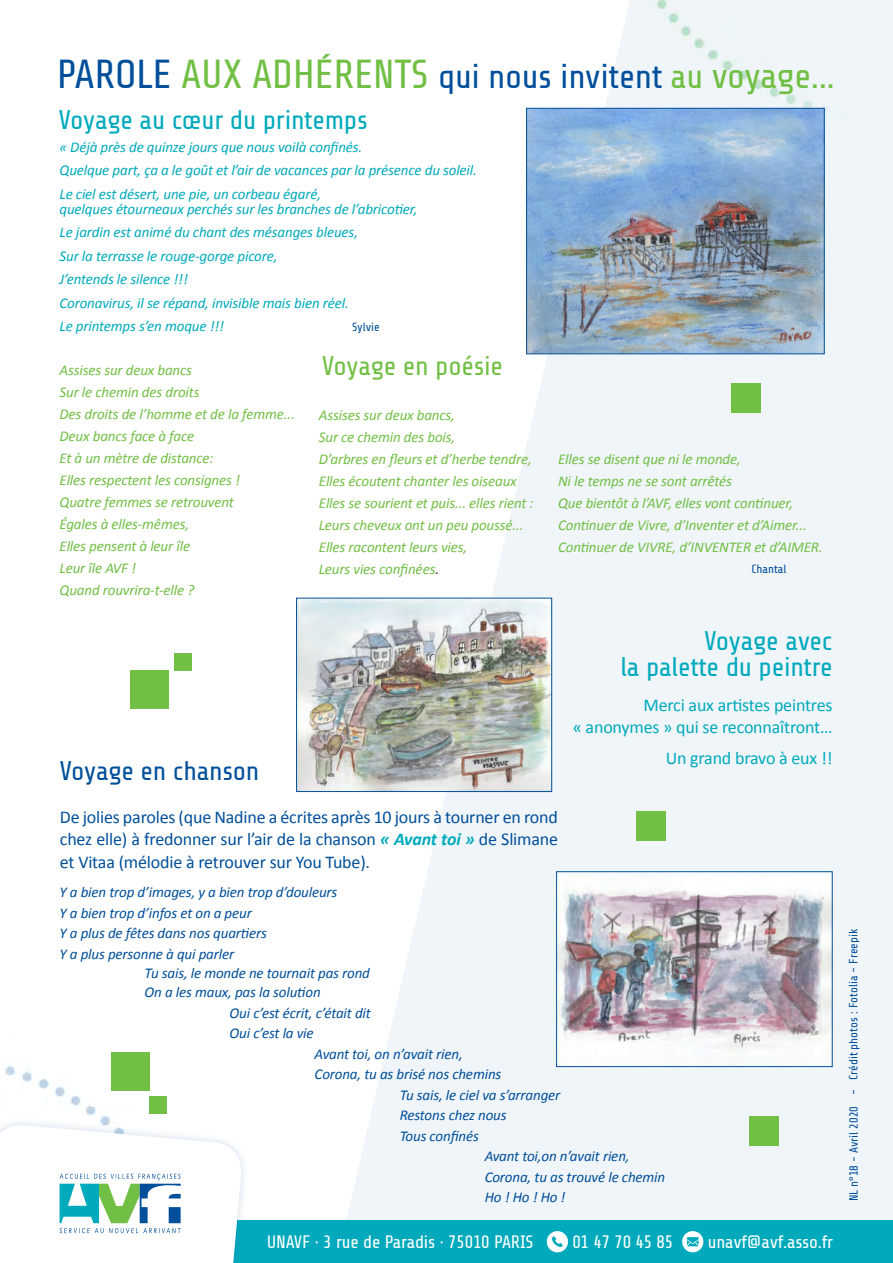
<style>
.page{position:relative;width:893px;height:1263px;background:#fff}
.page>*{position:absolute;margin:0;border:0;box-sizing:border-box;transform-origin:0 0}
.GROS_TITRE_vert{font:34.5px "Share Tech";letter-spacing:-.01em;color:#014f9a}
.TEXTE{font:27px/25.5px "Share Tech";letter-spacing:-.01em;color:#00aabc;text-align:right}
.TEXTE-2{font:27px "Share Tech";letter-spacing:-.01em;color:#014f9a}
.TEXTE-3{font:27px "Share Tech";letter-spacing:-.01em;color:#71bf44}
.TEXTE-4{font:18px/22.5px "Calibri";letter-spacing:-.01em;color:#014f9a;text-align:justify}
.TEXTE-5{font:18px/22.5px "Calibri";letter-spacing:-.01em;color:#00aabc;text-align:right}
.t1{font:18px "Share Tech";letter-spacing:-.01em;color:#fff}
.TEXTE-6{font:italic 15px "Calibri";letter-spacing:-.01em;color:#71bf44}
.TEXTE-7{font:italic 15px "Calibri";letter-spacing:-.01em;color:#014f9a}
.TEXTE-8{font:italic 15px/15px "Calibri";letter-spacing:-.01em;color:#00aabc}
.Légende{font:12px "Share Tech";color:#014f9a}
.TEXTE-9{font:12px "Share Tech";color:#014f9a}
.s1{font-size:40.5px}
.s2{font-size:40.5px;color:#71bf44}
.s3{color:#71bf44}
.s4{font-size:36px;color:#71bf44}
.s5{color:#231f20}
.s6{font-weight:700;font-style:italic;color:#00aabc}
</style>
<div class="page">
<img style="left:5px;top:0;width:888px;height:1220px">
<div style="left:0;top:1220px;width:893px;height:43px;background:#00aabc"></div>
<div style="left:0;top:1116px;width:250px;height:147px;background:#014f9a;opacity:.2"></div>
<svg style="left:0;top:1122px;width:244px;height:141px"></svg>
<svg style="left:547px;top:1231px;width:21px;height:21px"></svg>
<svg style="left:682px;top:1231px;width:21px;height:21px"></svg>
<img style="left:558px;top:873px;width:273px;height:192px">
<div style="left:556px;top:871px;width:277px;height:196px;border:1px solid #014f9a"></div>
<img style="left:528px;top:110px;width:295px;height:242px">
<div style="left:526px;top:108px;width:299px;height:246px;border:1px solid #014f9a"></div>
<img style="left:298px;top:600px;width:252px;height:190px">
<div style="left:296px;top:598px;width:256px;height:194px;border:1px solid #014f9a"></div>
<div style="left:111px;top:1052px;width:39px;height:39px;background:#71bf44"></div>
<div style="left:150px;top:1096px;width:17px;height:17px;background:#71bf44"></div>
<div style="left:731px;top:383px;width:30px;height:30px;background:#71bf44"></div>
<div style="left:636px;top:811px;width:29px;height:29px;background:#71bf44"></div>
<div style="left:749px;top:1116px;width:30px;height:30px;background:#71bf44"></div>
<div style="left:131px;top:670px;width:38px;height:38px;background:#71bf44"></div>
<div style="left:174px;top:653px;width:17px;height:17px;background:#71bf44"></div>
<p class="GROS_TITRE_vert" style="left:57px;top:59px;width:780px"><span class="s1">PAROLE</span> <span class="s2">AUX ADHÉRENTS</span> qui nous invitent <span class="s3">au</span> <span class="s4">voyage...</span></p>
<p class="TEXTE" style="left:58px;top:108px;width:311px">Voyage au cœur du printemps</p>
<p class="TEXTE-8" style="left:60px;top:139px;width:304px">« Déjà près de quinze jours que nous voilà confinés.</p>
<p class="TEXTE-8" style="left:60px;top:162px;width:419px">Quelque part, ça a le goût et l’air de vacances par la présence du soleil.</p>
<p class="TEXTE-8" style="left:60px;top:186px;width:360px">Le ciel est désert, une pie, un corbeau égaré,<br>quelques étourneaux perchés sur les branches de l’abricotier,</p>
<p class="TEXTE-8" style="left:60px;top:224px;width:300px">Le jardin est animé du chant des mésanges bleues,</p>
<p class="TEXTE-8" style="left:60px;top:248px;width:220px">Sur la terrasse le rouge-gorge picore,</p>
<p class="TEXTE-8" style="left:60px;top:271px;width:130px">J’entends le silence !!!</p>
<p class="TEXTE-8" style="left:60px;top:295px;width:291px">Coronavirus, il se répand, invisible mais bien réel.</p>
<p class="TEXTE-8" style="left:60px;top:318px;width:166px">Le printemps s’en moque !!!</p>
<p class="TEXTE-9" style="left:352px;top:321px;width:29px">Sylvie</p>
<p class="TEXTE-6" style="left:60px;top:360px;width:134px">Assises sur deux bancs</p>
<p class="TEXTE-3" style="left:322px;top:352px;width:183px">Voyage en poésie</p>
<p class="TEXTE-6" style="left:60px;top:382px;width:142px">Sur le chemin des droits</p>
<p class="TEXTE-6" style="left:60px;top:404px;width:237px">Des droits de l’homme et de la femme...</p>
<p class="TEXTE-6" style="left:60px;top:426px;width:136px">Deux bancs face à face</p>
<p class="TEXTE-6" style="left:60px;top:448px;width:155px">Et à un mètre de distance:</p>
<p class="TEXTE-6" style="left:60px;top:470px;width:182px">Elles respectent les consignes !</p>
<p class="TEXTE-6" style="left:60px;top:492px;width:176px">Quatre femmes se retrouvent</p>
<p class="TEXTE-6" style="left:60px;top:514px;width:131px">Égales à elles-mêmes,</p>
<p class="TEXTE-6" style="left:60px;top:536px;width:132px">Elles pensent à leur île</p>
<p class="TEXTE-6" style="left:60px;top:558px;width:78px">Leur île AVF !</p>
<p class="TEXTE-6" style="left:60px;top:580px;width:136px">Quand rouvrira-t-elle ?</p>
<p class="TEXTE-6" style="left:319px;top:404px;width:138px">Assises sur deux bancs,</p>
<p class="TEXTE-6" style="left:319px;top:426px;width:138px">Sur ce chemin des bois,</p>
<p class="TEXTE-6" style="left:319px;top:448px;width:214px">D’arbres en fleurs et d’herbe tendre,</p>
<p class="TEXTE-6" style="left:319px;top:470px;width:199px">Elles écoutent chanter les oiseaux</p>
<p class="TEXTE-6" style="left:319px;top:492px;width:216px">Elles se sourient et puis... elles rient :</p>
<p class="TEXTE-6" style="left:319px;top:514px;width:206px">Leurs cheveux ont un peu poussé...</p>
<p class="TEXTE-6" style="left:319px;top:536px;width:150px">Elles racontent leurs vies,</p>
<p class="TEXTE-6" style="left:319px;top:558px;width:122px">Leurs vies confinées<span class="s5">.</span></p>
<p class="TEXTE-6" style="left:558px;top:449px;width:184px">Elles se disent que ni le monde,</p>
<p class="TEXTE-6" style="left:558px;top:471px;width:175px">Ni le temps ne se sont arrêtés</p>
<p class="TEXTE-6" style="left:558px;top:493px;width:237px">Que bientôt à l’AVF, elles vont continuer,</p>
<p class="TEXTE-6" style="left:558px;top:515px;width:250px">Continuer de Vivre, d’Inventer et d’Aimer...</p>
<p class="TEXTE-6" style="left:558px;top:537px;width:266px">Continuer de VIVRE, d’INVENTER et d’AIMER.</p>
<p class="Légende" style="left:752px;top:563px;width:37px">Chantal</p>
<p class="TEXTE" style="left:620px;top:629px;width:214px">Voyage avec<br>la palette du peintre</p>
<p class="TEXTE-5" style="left:573px;top:694px;width:261px">Merci aux artistes peintres<br>« anonymes » qui se reconnaîtront…</p>
<p class="TEXTE-5" style="left:666px;top:747px;width:168px">Un grand bravo à eux !!</p>
<p class="TEXTE-2" style="left:60px;top:757px;width:201px">Voyage en chanson</p>
<p class="TEXTE-4" style="left:60px;top:805px;width:500px">De jolies paroles (que Nadine a écrites après 10 jours à tourner en rond chez elle) à fredonner sur l’air de la chanson <span class="s6">« Avant toi »</span> de Slimane et Vitaa (mélodie à retrouver sur You Tube).</p>
<p class="TEXTE-7" style="left:60px;top:882px;width:279px">Y a bien trop d’images, y a bien trop d’douleurs</p>
<p class="TEXTE-7" style="left:60px;top:903px;width:194px">Y a bien trop d’infos et on a peur</p>
<p class="TEXTE-7" style="left:60px;top:923px;width:209px">Y a plus de fêtes dans nos quartiers</p>
<p class="TEXTE-7" style="left:60px;top:944px;width:176px">Y a plus personne à qui parler</p>
<p class="TEXTE-7" style="left:145px;top:963px;width:227px">Tu sais, le monde ne tournait pas rond</p>
<p class="TEXTE-7" style="left:145px;top:982px;width:178px">On a les maux, pas la solution</p>
<p class="TEXTE-7" style="left:230px;top:1002px;width:143px">Oui c’est écrit, c’était dit</p>
<p class="TEXTE-7" style="left:230px;top:1023px;width:86px">Oui c’est la vie</p>
<p class="TEXTE-7" style="left:315px;top:1043px;width:150px">Avant toi, on n’avait rien,</p>
<p class="TEXTE-7" style="left:315px;top:1064px;width:188px">Corona, tu as brisé nos chemins</p>
<p class="TEXTE-7" style="left:400px;top:1084px;width:162px">Tu sais, le ciel va s’arranger</p>
<p class="TEXTE-7" style="left:400px;top:1105px;width:108px">Restons chez nous</p>
<p class="TEXTE-7" style="left:400px;top:1125px;width:81px">Tous confinés</p>
<p class="TEXTE-7" style="left:485px;top:1146px;width:146px">Avant toi,on n’avait rien,</p>
<p class="TEXTE-7" style="left:485px;top:1166px;width:182px">Corona, tu as trouvé le chemin</p>
<p class="TEXTE-7" style="left:485px;top:1187px;width:82px">Ho ! Ho ! Ho !</p>
<p class="t1" style="left:267px;top:1233px;width:268px">UNAVF · 3 rue de Paradis · 75010 PARIS</p>
<p class="t1" style="left:572px;top:1233px;width:102px">01 47 70 45 85</p>
<p class="t1" style="left:708px;top:1233px;width:127px">unavf@avf.asso.fr</p>
<p class="Légende" style="left:847px;top:1095px;width:168px;rotate:-90deg">- Crédit photos : Fotolia - Freepik</p>
<p class="Légende" style="left:847px;top:1201px;width:97px;rotate:-90deg">NL n°18 - Avril 2020</p>
</div>
